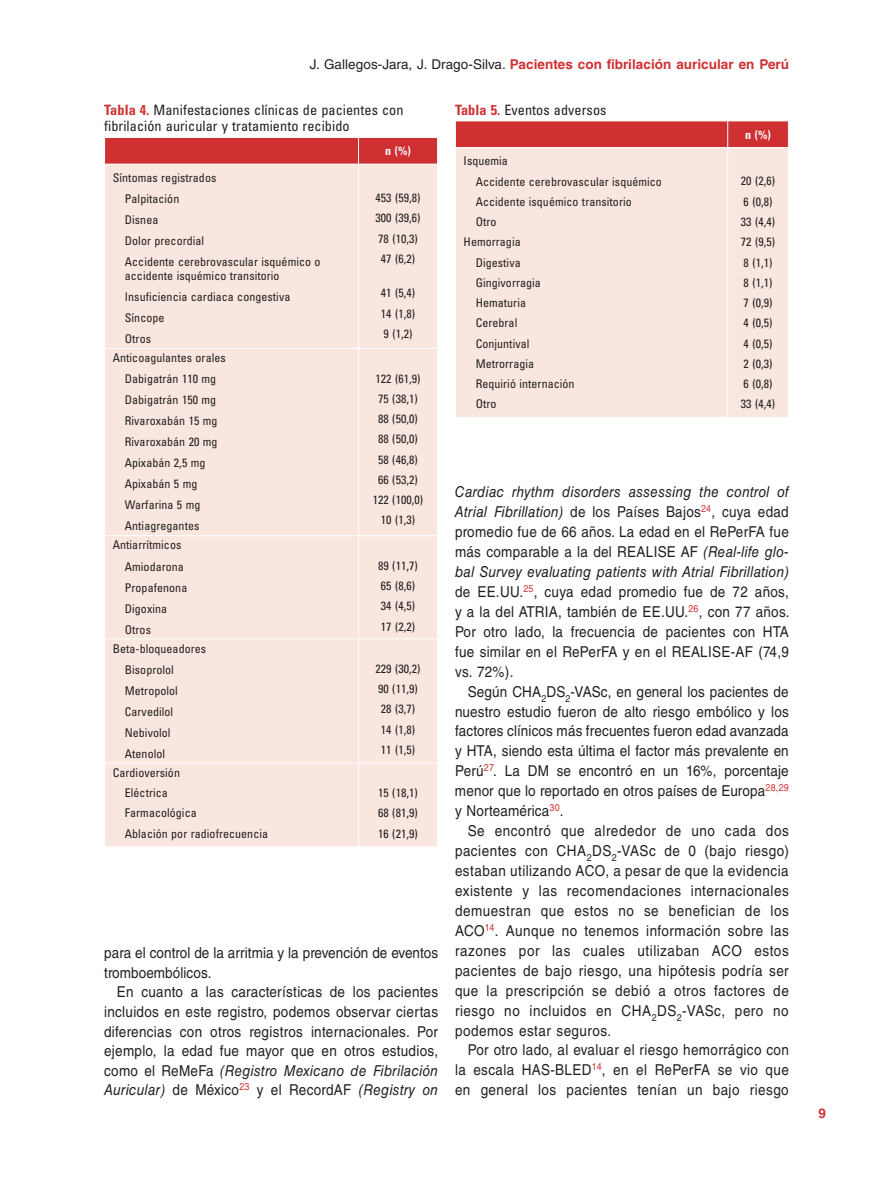
<style>
.page{position:relative;width:893px;height:1191px;background:#fff}
.page>*{position:absolute;margin:0;border:0;box-sizing:border-box;transform-origin:0 0}
.t1{font:15px "Helvetica LT Std";letter-spacing:.02em;color:#231f20;scale:.9 1}
.t2{font:15px "Helvetica LT Std";letter-spacing:.04em;color:#231f20;scale:.9 1}
.t3{font:italic 15px "Helvetica LT Std";letter-spacing:.02em;color:#231f20;scale:.9 1}
.t4{font:condensed 14.25px/16.5px "Univers LT Std";letter-spacing:.005em;color:#231f20}
.t5{font:700 13.5px "Helvetica LT Std";letter-spacing:.005em;color:#cf3032}
.t6{font:condensed 12px/20.2px "Univers LT Std";letter-spacing:.005em;color:#231f20}
.t7{font:700 condensed 12px "Univers LT Std";color:#fff}
.s1{font-weight:400;color:#231f20}
.s2{font-weight:700;color:#cf3032}
.s3{font-style:normal}
.s4{font-style:italic}
</style>
<div class="page">
<div style="left:105px;top:165px;width:332px;height:681px;background:#f9e7df"></div>
<svg style="left:104px;top:137px;width:334px;height:27px"></svg>
<hr style="left:358px;top:164px;width:1px;height:184px;background:#fff">
<hr style="left:105px;top:348px;width:253px;height:1px;background:#fff">
<hr style="left:358px;top:348px;width:79px;height:1px;background:#fff">
<hr style="left:358px;top:349px;width:1px;height:186px;background:#fff">
<hr style="left:105px;top:535px;width:253px;height:1px;background:#fff">
<hr style="left:358px;top:535px;width:79px;height:1px;background:#fff">
<hr style="left:358px;top:536px;width:1px;height:102px;background:#fff">
<hr style="left:105px;top:638px;width:253px;height:1px;background:#fff">
<hr style="left:358px;top:638px;width:79px;height:1px;background:#fff">
<hr style="left:358px;top:639px;width:1px;height:123px;background:#fff">
<hr style="left:105px;top:762px;width:253px;height:1px;background:#fff">
<hr style="left:358px;top:762px;width:79px;height:1px;background:#fff">
<hr style="left:358px;top:763px;width:1px;height:83px;background:#fff">
<div style="left:456px;top:148px;width:332px;height:269px;background:#f9e7df"></div>
<div style="left:455px;top:121px;width:334px;height:26px;background:#cf3032"></div>
<hr style="left:727px;top:148px;width:1px;height:269px;background:#fff">
<p class="t5" style="left:310px;top:56px;width:481px"><span class="s1">J. Gallegos-Jara, J. Drago-Silva.</span> Pacientes con fibrilación auricular en Perú</p>
<p class="t4" style="left:104px;top:101px;width:301px"><span class="s2">Tabla 4.</span> Manifestaciones clínicas de pacientes con fibrilación auricular y tratamiento recibido</p>
<p class="t7" style="left:385px;top:143px;width:27px">n (%)</p>
<p class="t6" style="left:125px;top:167px;width:197px;line-height:21px;text-indent:-12px">Síntomas registrados<br>Palpitación<br>Disnea<br>Dolor precordial<br>Accidente cerebrovascular isquémico o</p>
<p class="t6" style="left:125px;top:265px;width:167px;line-height:21px">accidente isquémico transitorio<br>Insuficiencia cardiaca congestiva<br>Síncope<br>Otros</p>
<p class="t6" style="left:375px;top:187px;width:47px;text-align:center">453 (59,8)<br>300 (39,6)<br>78 (10,3)<br>47 (6,2)</p>
<p class="t6" style="left:381px;top:283px;width:36px;text-align:justify">41 (5,4)<br>14 (1,8)<br>9 (1,2)</p>
<p class="t6" style="left:125px;top:347px;width:102px;line-height:21px;text-indent:-12px">Anticoagulantes orales<br>Dabigatrán 110 mg<br>Dabigatrán 150 mg<br>Rivaroxabán 15 mg<br>Rivaroxabán 20 mg<br>Apixabán 2,5 mg<br>Apixabán 5 mg<br>Warfarina 5 mg<br>Antiagregantes</p>
<p class="t6" style="left:125px;top:534px;width:64px;line-height:21px;text-indent:-12px">Antiarrítmicos<br>Amiodarona<br>Propafenona<br>Digoxina<br>Otros</p>
<p class="t6" style="left:125px;top:638px;width:83px;line-height:21px;text-indent:-12px">Beta-bloqueadores<br>Bisoprolol<br>Metropolol<br>Carvedilol<br>Nebivolol<br>Atenolol</p>
<p class="t6" style="left:125px;top:762px;width:145px;text-indent:-12px">Cardioversión<br>Eléctrica<br>Farmacológica<br>Ablación por radiofrecuencia</p>
<p class="t6" style="left:373px;top:368px;width:52px;text-align:center">122 (61,9)<br>75 (38,1)<br>88 (50,0)<br>88 (50,0)<br>58 (46,8)<br>66 (53,2)<br>122 (100,0)<br>10 (1,3)</p>
<p class="t6" style="left:378px;top:555px;width:41px">89 (11,7)<br>65 (8,6)<br>34 (4,5)<br>17 (2,2)</p>
<p class="t6" style="left:375px;top:658px;width:47px">229 (30,2)<br>90 (11,9)<br>28 (3,7)<br>14 (1,8)<br>11 (1,5)</p>
<p class="t6" style="left:378px;top:782px;width:41px;text-align:justify">15 (18,1)<br>68 (81,9)<br>16 (21,9)</p>
<p class="t1" style="left:104px;top:944px;width:373px">para el control de la arritmia y la prevención de eventos</p>
<p class="t1" style="left:104px;top:963px;width:121px">tromboembólicos.</p>
<p class="t1" style="left:117px;top:983px;width:358px">En cuanto a las características de los pacientes</p>
<p class="t1" style="left:104px;top:1003px;width:372px">incluidos en este registro, podemos observar ciertas</p>
<p class="t1" style="left:104px;top:1022px;width:372px">diferencias con otros registros internacionales. Por</p>
<p class="t1" style="left:104px;top:1042px;width:372px">ejemplo, la edad fue mayor que en otros estudios,</p>
<p class="t3" style="left:104px;top:1061px;width:373px"><span class="s3">como el ReMeFa</span> (Registro Mexicano de Fibrilación</p>
<p class="t3" style="left:104px;top:1081px;width:372px">Auricular) <span class="s3">de México</span><sup>23</sup> <span class="s3">y el RecordAF</span> (Registry on</p>
<p class="t4" style="left:455px;top:101px;width:153px"><span class="s2">Tabla 5.</span> Eventos adversos</p>
<p class="t6" style="left:464px;top:151px;width:46px">Isquemia</p>
<p class="t6" style="left:476px;top:171px;width:188px">Accidente cerebrovascular isquémico</p>
<p class="t6" style="left:476px;top:191px;width:158px">Accidente isquémico transitorio</p>
<p class="t6" style="left:476px;top:211px;width:22px">Otro</p>
<p class="t6" style="left:464px;top:232px;width:59px">Hemorragia</p>
<p class="t6" style="left:476px;top:252px;width:47px">Digestiva</p>
<p class="t6" style="left:476px;top:272px;width:67px">Gingivorragia</p>
<p class="t6" style="left:476px;top:292px;width:52px">Hematuria</p>
<p class="t6" style="left:476px;top:313px;width:43px">Cerebral</p>
<p class="t6" style="left:476px;top:333px;width:55px">Conjuntival</p>
<p class="t6" style="left:476px;top:353px;width:60px">Metrorragia</p>
<p class="t6" style="left:476px;top:373px;width:100px">Requirió internación</p>
<p class="t6" style="left:476px;top:394px;width:22px">Otro</p>
<p class="t7" style="left:745px;top:127px;width:27px">n (%)</p>
<p class="t6" style="left:741px;top:171px;width:36px">20 (2,6)<br>6 (0,8)<br>33 (4,4)<br>72 (9,5)<br>8 (1,1)<br>8 (1,1)<br>7 (0,9)<br>4 (0,5)<br>4 (0,5)<br>2 (0,3)<br>6 (0,8)<br>33 (4,4)</p>
<p class="t3" style="left:455px;top:483px;width:373px">Cardiac rhythm disorders assessing the control of</p>
<p class="t1" style="left:455px;top:503px;width:372px"><span class="s4">Atrial Fibrillation)</span> de los Países Bajos<sup>24</sup>, cuya edad</p>
<p class="t1" style="left:455px;top:523px;width:372px">promedio fue de 66 años. La edad en el RePerFA fue</p>
<p class="t1" style="left:455px;top:543px;width:372px">más comparable a la del REALISE AF <span class="s4">(Real-life glo-</span></p>
<p class="t3" style="left:455px;top:563px;width:373px">bal Survey evaluating patients with Atrial Fibrillation)</p>
<p class="t1" style="left:455px;top:583px;width:372px">de EE.UU.<sup>25</sup>, cuya edad promedio fue de 72 años,</p>
<p class="t1" style="left:455px;top:603px;width:373px">y a la del ATRIA, también de EE.UU.<sup>26</sup>, con 77 años.</p>
<p class="t1" style="left:455px;top:623px;width:372px">Por otro lado, la frecuencia de pacientes con HTA</p>
<p class="t1" style="left:455px;top:643px;width:373px">fue similar en el RePerFA y en el REALISE-AF (74,9</p>
<p class="t1" style="left:455px;top:662px;width:66px">vs. 72%).</p>
<p class="t1" style="left:468px;top:682px;width:358px">Según CHA<sub>2</sub>DS<sub>2</sub>-VASc, en general los pacientes de</p>
<p class="t1" style="left:455px;top:702px;width:372px">nuestro estudio fueron de alto riesgo embólico y los</p>
<p class="t1" style="left:455px;top:722px;width:372px">factores clínicos más frecuentes fueron edad avanzada</p>
<p class="t1" style="left:455px;top:742px;width:372px">y HTA, siendo esta última el factor más prevalente en</p>
<p class="t1" style="left:455px;top:762px;width:372px">Perú<sup>27</sup>. La DM se encontró en un 16%, porcentaje</p>
<p class="t1" style="left:455px;top:782px;width:372px">menor que lo reportado en otros países de Europa<sup>28,29</sup></p>
<p class="t1" style="left:455px;top:802px;width:122px">y Norteamérica<sup>30</sup>.</p>
<p class="t2" style="left:468px;top:822px;width:358px">Se encontró que alrededor de uno cada dos</p>
<p class="t2" style="left:455px;top:842px;width:372px">pacientes con CHA<sub>2</sub>DS<sub>2</sub>-VASc de 0 (bajo riesgo)</p>
<p class="t1" style="left:455px;top:862px;width:372px">estaban utilizando ACO, a pesar de que la evidencia</p>
<p class="t2" style="left:455px;top:882px;width:372px">existente y las recomendaciones internacionales</p>
<p class="t2" style="left:455px;top:902px;width:372px">demuestran que estos no se benefician de los</p>
<p class="t1" style="left:455px;top:922px;width:372px">ACO<sup>14</sup>. Aunque no tenemos información sobre las</p>
<p class="t2" style="left:455px;top:941px;width:372px">razones por las cuales utilizaban ACO estos</p>
<p class="t1" style="left:455px;top:961px;width:372px">pacientes de bajo riesgo, una hipótesis podría ser</p>
<p class="t1" style="left:455px;top:981px;width:372px">que la prescripción se debió a otros factores de</p>
<p class="t2" style="left:455px;top:1001px;width:372px">riesgo no incluidos en CHA<sub>2</sub>DS<sub>2</sub>-VASc, pero no</p>
<p class="t1" style="left:455px;top:1021px;width:175px">podemos estar seguros.</p>
<p class="t1" style="left:468px;top:1041px;width:358px">Por otro lado, al evaluar el riesgo hemorrágico con</p>
<p class="t1" style="left:455px;top:1061px;width:372px">la escala HAS-BLED<sup>14</sup>, en el RePerFA se vio que</p>
<p class="t1" style="left:455px;top:1081px;width:372px">en general los pacientes tenían un bajo riesgo</p>
<p class="t5" style="left:819px;top:1104px;width:9px">9</p>
</div>
